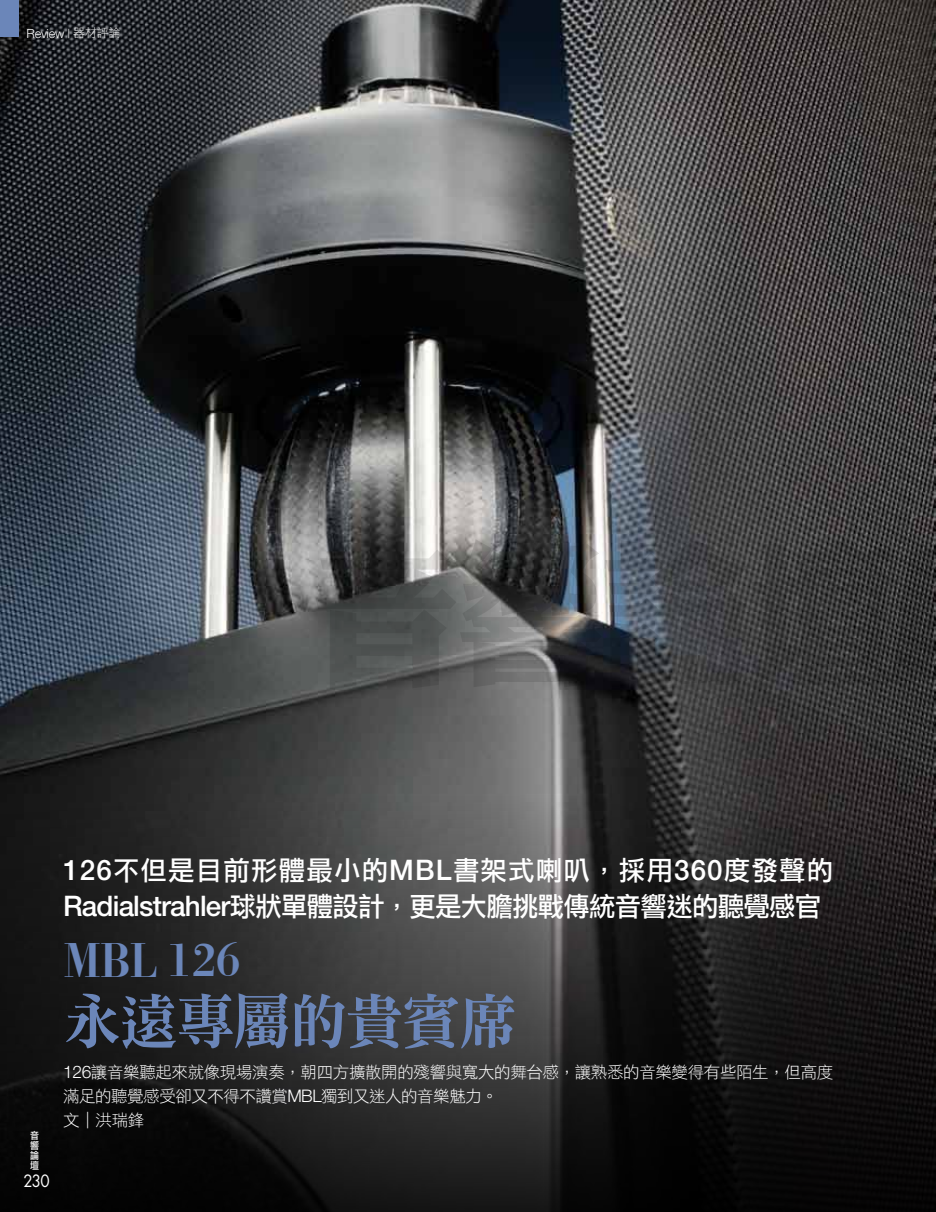
<style>
.page{position:relative;width:936px;height:1212px;background:#fff}
.page>*{position:absolute;margin:0;border:0;box-sizing:border-box;transform-origin:0 0}
.t1{font:60px "DF Ming Std W9";letter-spacing:-.03em;color:#6b86b9}
.t2{font:500 47.25px "Bodoxi";letter-spacing:-.03em;color:#6b86b9}
.t3{font:27px/36px "DF Li Hei Std W5";letter-spacing:-.03em;color:#fff}
.t4{font:16.5px/24px "DF Li Hei Std W3";letter-spacing:-.025em;color:#fff}
.t5{font:16.5px "DF Hei Std W3";color:#fff}
.t6{font:16.5px "Futura";color:#fff;scale:.91 1}
.t7{font:300 12.6px "Helvetica Neue";letter-spacing:-.02em;color:#fff}
.t8{font:9.9px/10.2px "Li Hei Pro";color:#fff;text-align:justify;scale:.91 1}
.s1{font-family:"DF Hei Std W3";font-weight:400;font-size:12px}
.s2{font-family:"Helvetica Neue";font-weight:500;font-size:28.35px}
.s3{font-family:"Helvetica Neue";font-weight:300;font-size:17.4px}
</style>
<div class="page">
<img style="left:0;top:0;width:935px;height:769px">
<svg style="left:0;top:769px;width:935px;height:443px;background:#252525"></svg>
<div style="left:0;top:0;width:19px;height:36px;background:#6b86b9"></div>
<p class="t7" style="left:27px;top:25px;width:95px">Review | <span class="s1">器材評論</span></p>
<h3 class="t3" style="left:63px;top:852px;width:771px"><span class="s2">126</span>不但是目前形體最小的<span class="s2">MBL</span>書架式喇叭，採用<span class="s2">360</span>度發聲的<br><span class="s2">Radialstrahler</span>球狀單體設計，更是大膽挑戰傳統音響迷的聽覺感官</h3>
<p class="t8" style="left:30px;top:1130px;width:11px">音響論壇</p>
<p class="t6" style="left:23px;top:1169px;width:30px">230</p>
<h2 class="t2" style="left:63px;top:932px;width:179px">MBL 126</h2>
<h1 class="t1" style="left:63px;top:989px;width:455px">永遠專屬的貴賓席</h1>
<p class="t4" style="left:63px;top:1060px;width:771px"><span class="s3">126</span>讓音樂聽起來就像現場演奏，朝四方擴散開的殘響與寬大的舞台感，讓熟悉的音樂變得有些陌生，但高度滿足的聽覺感受卻又不得不讚賞<span class="s3">MBL</span>獨到又迷人的音樂魅力。</p>
<p class="t5" style="left:63px;top:1111px;width:83px">文｜洪瑞鋒</p>
</div>
